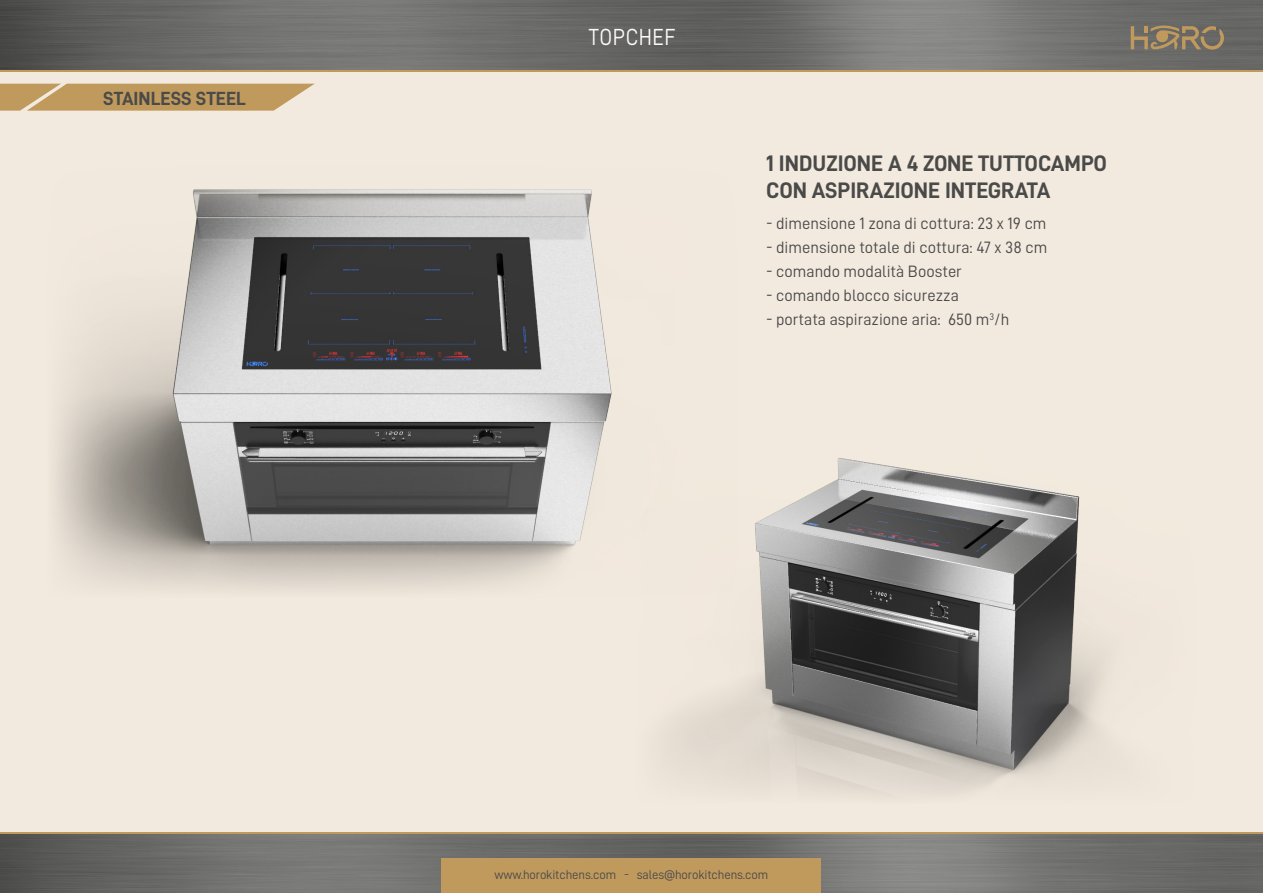
<style>
.page{position:relative;width:1263px;height:893px;background:#f3eadf}
.page>*{position:absolute;margin:0;border:0;box-sizing:border-box;transform-origin:0 0}
.t1{font:23.4px "D DIN";letter-spacing:.02em;color:#fcfaf7;scale:.9 1}
.t2{font:22.5px/27px "D DIN Bold";color:#4a4a49}
.t3{font:19.05px "D DIN Bold";color:#4a4a49}
.t4{font:16.5px "D DIN";color:#4a4a49}
.t5{font:12.75px "D DIN";letter-spacing:-.01em;color:#4a4a49}
</style>
<div class="page">
<img style="left:0;top:0;width:1263px;height:70px">
<img style="left:0;top:834px;width:1263px;height:59px">
<svg style="left:1131px;top:25px;width:93px;height:25px;background:#8b7c62"></svg>
<hr style="left:0;top:832px;width:1263px;height:2px;background:#c09a5d">
<hr style="left:0;top:70px;width:1263px;height:2px;background:#c09a5d">
<div style="left:441px;top:858px;width:380px;height:35px;background:#c09a5d"></div>
<svg style="left:0;top:84px;width:314px;height:27px;background:#c4a169"></svg>
<img style="left:663px;top:458px;width:448px;height:339px">
<img style="left:54px;top:189px;width:686px;height:410px">
<p class="t3" style="left:103px;top:87px;width:144px">STAINLESS STEEL</p>
<h1 class="t1" style="left:589px;top:24px;width:98px">TOPCHEF</h1>
<h2 class="t2" style="left:766px;top:149px;width:342px">1 INDUZIONE A 4 ZONE TUTTOCAMPO<br>CON ASPIRAZIONE INTEGRATA</h2>
<p class="t4" style="left:766px;top:215px;width:282px">- dimensione 1 zona di cottura: 23 x 19 cm</p>
<p class="t4" style="left:766px;top:239px;width:283px">- dimensione totale di cottura: 47 x 38 cm</p>
<p class="t4" style="left:766px;top:263px;width:197px">- comando modalità Booster</p>
<p class="t4" style="left:766px;top:287px;width:194px">- comando blocco sicurezza</p>
<p class="t4" style="left:766px;top:311px;width:245px">- portata aspirazione aria: 650 m<sup>3</sup>/h</p>
<p class="t5" style="left:495px;top:868px;width:275px">www.horokitchens.com - sales@horokitchens.com</p>
</div>
